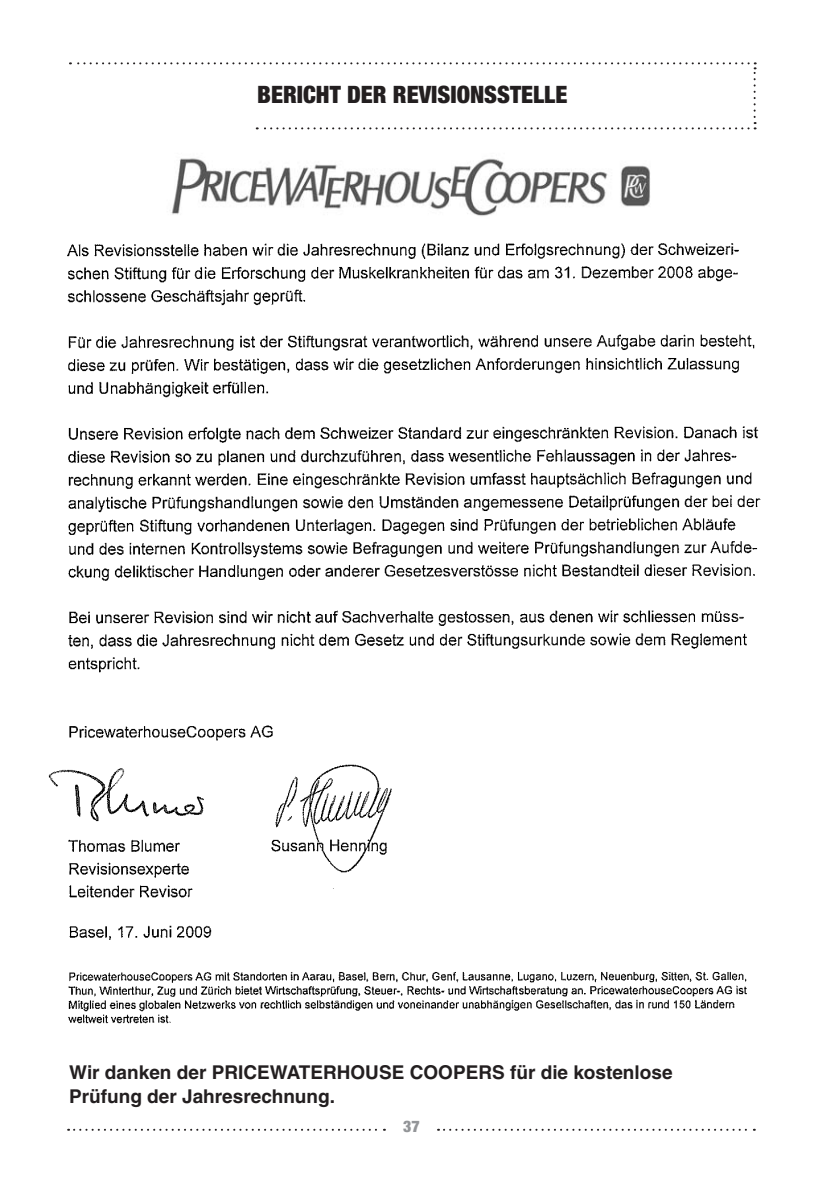
<style>
.page{position:relative;width:840px;height:1191px;background:#fff}
.page>*{position:absolute;margin:0;border:0;box-sizing:border-box;transform-origin:0 0}
.t1{font:900 condensed 24px "Helvetica Neue";color:#231f20}
.t2{font:700 19px/23.2px "Helvetica";color:#231f20}
.t3{font:900 condensed 16px "Helvetica Neue";color:#939598}
</style>
<div class="page">
<svg style="left:68px;top:1128px;width:317px;height:2px"></svg>
<svg style="left:438px;top:1128px;width:316px;height:2px"></svg>
<img style="left:171px;top:158px;width:479px;height:58px">
<svg style="left:70px;top:62px;width:685px;height:67px"></svg>
<img style="left:48px;top:243px;width:713px;height:655px">
<img style="left:68px;top:925px;width:679px;height:99px">
<p class="t1" style="left:257px;top:79px;width:13px">BERIC</p>
<p class="t1" style="left:316px;top:79px;width:90px">HT DER REVISIONSSTE</p>
<p class="t1" style="left:533px;top:79px;width:34px">LLE</p>
<p class="t2" style="left:69px;top:1060px;width:604px">Wir danken der PRICEWATERHOUSE COOPERS für die kostenlose<br>Prüfung der Jahresrechnung.</p>
<p class="t3" style="left:403px;top:1116px;width:18px">37</p>
</div>
